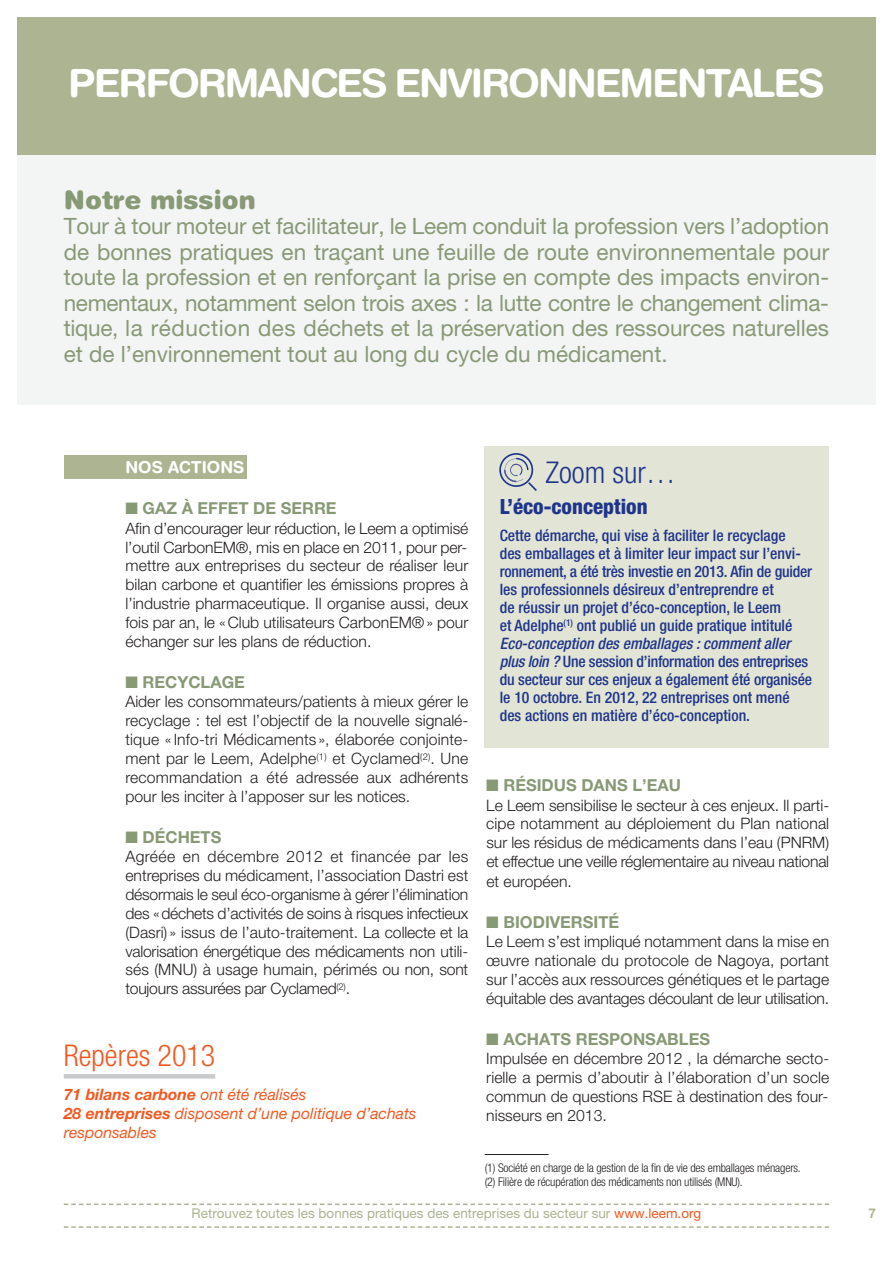
<style>
.page{position:relative;width:893px;height:1263px;background:#fff}
.page>*{position:absolute;margin:0;border:0;box-sizing:border-box;transform-origin:0 0}
.t1{font:700 39px "Helvetica Rounded LT Std";letter-spacing:-.05em;color:#fff}
.t2{font:300 condensed 30px "Helvetica Neue LT Pro";color:#f15921}
.t3{font:300 condensed 30px "Helvetica Neue LT Pro";color:#1f358b}
.t4{font:900 25.5px "Helvetica Rounded LT Std";color:#889976}
.t5{font:22.5px/25.5px "Helvetica Neue LT Pro";color:#889976;text-align:justify}
.t6{font:800 condensed 21px "Helvetica Neue LT Pro";color:#1f358b}
.t7{font:700 16.5px "Helvetica Neue LT Pro";color:#889976}
.t8{font:700 16.5px "Helvetica Rounded LT Std";color:#fff}
.t9{font:300 15.75px/18.9px "Helvetica Neue LT Pro";color:#231f20;text-align:justify}
.t10{font:500 condensed 15.75px/18px "Helvetica Neue LT Pro";color:#1f358b}
.t11{font:italic 15.75px/18.9px "Helvetica Neue LT Pro";color:#f15921}
.t12{font:13.5px "Helvetica Neue LT Pro";color:#acb491}
.t13{font:700 13.5px "Helvetica Neue LT Pro";color:#acb491}
.t14{font:300 condensed 12px/14.4px "Helvetica Neue LT Pro";letter-spacing:-.015em;color:#231f20}
.s1{font-weight:700}
.s2{font-style:italic}
.s3{color:#f15921}
</style>
<div class="page">
<div style="left:17px;top:111px;width:859px;height:294px;background:#f3f4f4"></div>
<hr style="left:485px;top:1154px;width:64px;height:1px;background:#231f20">
<div style="left:64px;top:456px;width:183px;height:23px;background:#acb491"></div>
<div style="left:17px;top:17px;width:859px;height:138px;background:#acb491"></div>
<hr style="left:64px;top:1074px;width:151px;height:4px;background:#c9cacc">
<svg style="left:64px;top:1203px;width:765px;height:2px"></svg>
<svg style="left:64px;top:1226px;width:765px;height:2px"></svg>
<div style="left:485px;top:446px;width:344px;height:301px;background:#e2e4d5"></div>
<svg style="left:499px;top:453px;width:38px;height:38px"></svg>
<h1 class="t1" style="left:68px;top:69px;width:758px">PERFORMANCES ENVIRONNEMENTALES</h1>
<h3 class="t4" style="left:64px;top:190px;width:193px">Notre mission</h3>
<p class="t5" style="left:64px;top:216px;width:767px">Tour à tour moteur et facilitateur, le Leem conduit la profession vers l’adoption de bonnes pratiques en traçant une feuille de route environnementale pour toute la profession et en renforçant la prise en compte des impacts environ&shy;nementaux, notamment selon trois axes : la lutte contre le changement clima&shy;tique, la réduction des déchets et la préservation des ressources naturelles et de l’environnement tout au long du cycle du médicament.</p>
<p class="t8" style="left:125px;top:461px;width:121px">NOS ACTIONS</p>
<p class="t7" style="left:125px;top:503px;width:213px">■ GAZ À EFFET DE SERRE</p>
<p class="t9" style="left:125px;top:520px;width:344px">Afin d’encourager leur réduction, le Leem a optimisé l’outil CarbonEM®, mis en place en 2011, pour per&shy;mettre aux entreprises du secteur de réaliser leur bilan carbone et quantifier les émissions propres à l’industrie pharmaceutique. Il organise aussi, deux fois par an, le «Club utilisateurs CarbonEM®» pour échanger sur les plans de réduction.</p>
<p class="t7" style="left:125px;top:676px;width:121px">■ RECYCLAGE</p>
<p class="t9" style="left:125px;top:694px;width:344px">Aider les consommateurs/patients à mieux gérer le recyclage : tel est l’objectif de la nouvelle signalé&shy;tique « Info-tri Médicaments », élaborée conjointe&shy;ment par le Leem, Adelphe<sup>(1)</sup> et Cyclamed<sup>(2)</sup>. Une recommandation a été adressée aux adhérents pour les inciter à l’apposer sur les notices.</p>
<p class="t7" style="left:125px;top:831px;width:97px">■ DÉCHETS</p>
<p class="t9" style="left:125px;top:848px;width:344px">Agréée en décembre 2012 et financée par les entreprises du médicament, l’association Dastri est désormais le seul éco-organisme à gérer l’élimination des «déchets d’activités de soins à risques infectieux (Dasri) » issus de l’auto-traitement. La collecte et la valorisation énergétique des médicaments non utili&shy;sés (MNU) à usage humain, périmés ou non, sont toujours assurées par Cyclamed<sup>(2)</sup>.</p>
<h2 class="t2" style="left:64px;top:1044px;width:153px">Repères 2013</h2>
<p class="t11" style="left:64px;top:1086px;width:354px"><span class="s1">71 bilans carbone</span> ont été réalisés<br><span class="s1">28 entreprises</span> disposent d’une politique d’achats responsables</p>
<h2 class="t3" style="left:545px;top:461px;width:132px">Zoom sur…</h2>
<h3 class="t6" style="left:500px;top:499px;width:149px">L’éco-conception</h3>
<p class="t10" style="left:500px;top:528px;width:314px">Cette démarche, qui vise à faciliter le recyclage<br>des emballages et à limiter leur impact sur l’envi&shy;ronnement, a été très investie en 2013. Afin de guider les professionnels désireux d’entreprendre et<br>de réussir un projet d’éco-conception, le Leem<br>et Adelphe<sup>(1)</sup> ont publié un guide pratique intitulé <span class="s2">Eco-conception des emballages : comment aller plus loin ?</span> Une session d’information des entreprises du secteur sur ces enjeux a également été organisée le 10 octobre. En 2012, 22 entreprises ont mené des actions en matière d’éco-conception.</p>
<p class="t7" style="left:486px;top:779px;width:196px">■ RÉSIDUS DANS L’EAU</p>
<p class="t9" style="left:486px;top:797px;width:344px">Le Leem sensibilise le secteur à ces enjeux. Il parti&shy;cipe notamment au déploiement du Plan national sur les résidus de médicaments dans l’eau (PNRM) et effectue une veille réglementaire au niveau national et européen.</p>
<p class="t7" style="left:486px;top:916px;width:134px">■ BIODIVERSITÉ</p>
<p class="t9" style="left:486px;top:934px;width:344px">Le Leem s’est impliqué notamment dans la mise en œuvre nationale du protocole de Nagoya, portant sur l’accès aux ressources génétiques et le partage équitable des avantages découlant de leur utilisation.</p>
<p class="t7" style="left:486px;top:1033px;width:225px">■ ACHATS RESPONSABLES</p>
<p class="t9" style="left:486px;top:1051px;width:344px">Impulsée en décembre 2012 , la démarche secto&shy;rielle a permis d’aboutir à l’élaboration d’un socle commun de questions RSE à destination des four&shy;nisseurs en 2013.</p>
<p class="t14" style="left:485px;top:1161px;width:318px">(1) Société en charge de la gestion de la fin de vie des emballages ménagers. (2) Filière de récupération des médicaments non utilisés (MNU).</p>
<p class="t12" style="left:192px;top:1208px;width:511px">Retrouvez toutes les bonnes pratiques des entreprises du secteur sur <span class="s3">www.leem.org</span></p>
<p class="t13" style="left:868px;top:1208px;width:9px">7</p>
</div>
